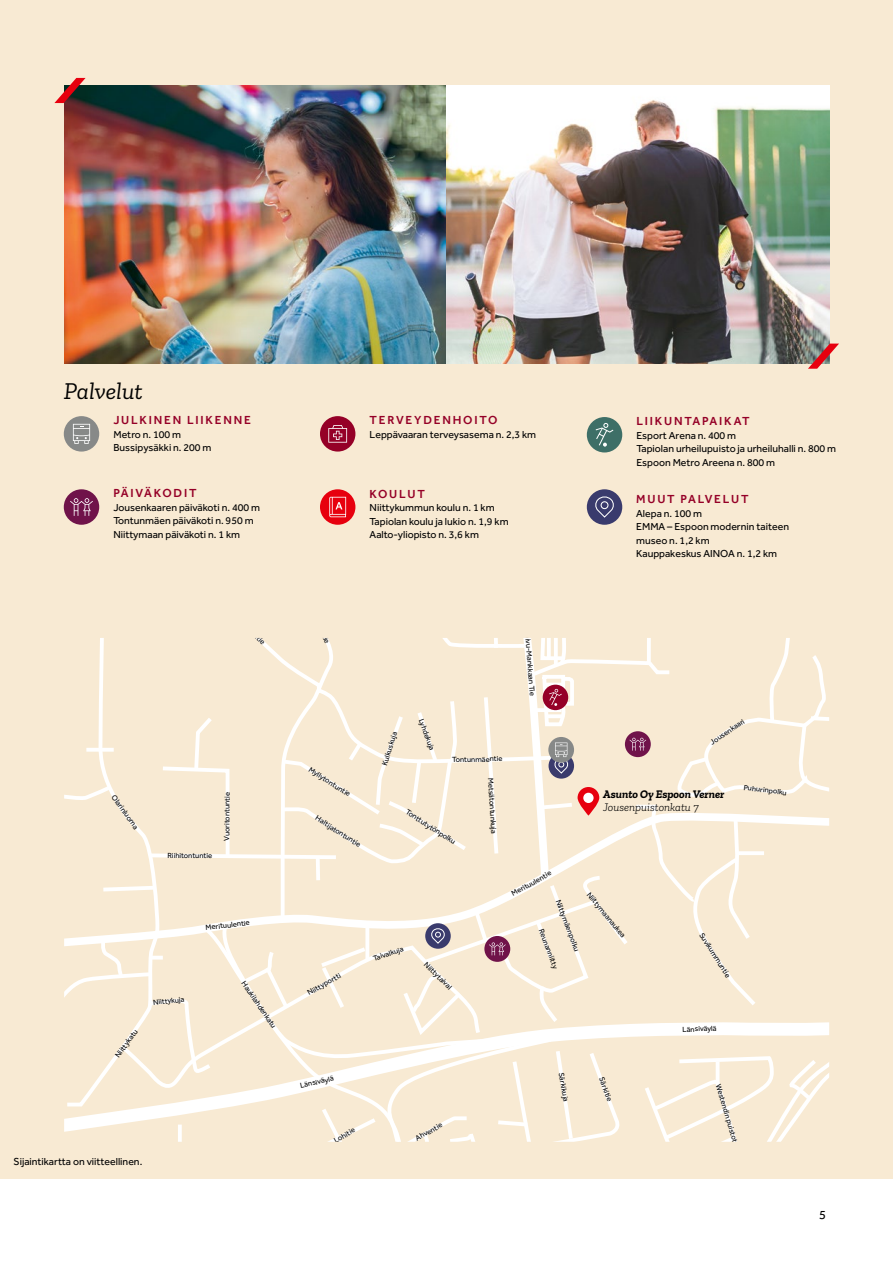
<style>
.page{position:relative;width:893px;height:1263px;background:#fff}
.page>*{position:absolute;margin:0;border:0;box-sizing:border-box;transform-origin:0 0}
.Otsikko_Zilla_italic{font:italic 24px "Zilla Slab";color:#000}
.t1{font:12.75px "Effra";color:#000}
.Leipäteksti{font:500 12px "Effra";letter-spacing:.15em;color:#950027}
.t2{font:italic 700 11.55px/12.9px "Zilla Slab";color:#000}
.Leipäteksti-2{font:10.5px/13.5px "Effra";color:#000}
.t3{font:7.65px "Effra";color:#000}
.s1{font-weight:300}
</style>
<div class="page">
<div style="left:0;top:0;width:893px;height:1178px;background:#f8ead3"></div>
<div style="left:64px;top:416px;width:35px;height:36px;background:#878988;border-radius:50%"></div>
<svg style="left:73px;top:424px;width:17px;height:20px"></svg>
<div style="left:320px;top:416px;width:35px;height:36px;background:#950027;border-radius:50%"></div>
<svg style="left:328px;top:425px;width:19px;height:18px"></svg>
<div style="left:64px;top:489px;width:35px;height:36px;background:#70134a;border-radius:50%"></div>
<svg style="left:70px;top:498px;width:23px;height:18px"></svg>
<div style="left:320px;top:489px;width:35px;height:36px;background:#e7000e;border-radius:50%"></div>
<svg style="left:329px;top:497px;width:17px;height:20px"></svg>
<div style="left:587px;top:417px;width:35px;height:35px;background:#3e6f67;border-radius:50%"></div>
<svg style="left:596px;top:423px;width:17px;height:24px"></svg>
<div style="left:587px;top:489px;width:35px;height:36px;background:#3a3b6d;border-radius:50%"></div>
<svg style="left:595px;top:496px;width:19px;height:22px"></svg>
<div style="left:601px;top:501px;width:7px;height:8px;border:1px solid #fff;border-radius:50%"></div>
<img style="left:64px;top:85px;width:765px;height:279px">
<svg style="left:54px;top:78px;width:32px;height:25px"></svg>
<svg style="left:808px;top:344px;width:31px;height:25px"></svg>
<svg style="left:64px;top:638px;width:765px;height:504px"></svg>
<p class="Otsikko_Zilla_italic" style="left:64px;top:378px;width:80px">Palvelut</p>
<p class="Leipäteksti" style="left:113px;top:413px;width:139px">JULKINEN LIIKENNE</p>
<p class="Leipäteksti-2" style="left:113px;top:427px;width:69px">Metro n. 100 m</p>
<p class="Leipäteksti-2" style="left:113px;top:441px;width:100px">Bussipysäkki n. 200 m</p>
<p class="Leipäteksti" style="left:113px;top:486px;width:85px">PÄIVÄKODIT</p>
<p class="Leipäteksti-2" style="left:113px;top:500px;width:148px">Jousenkaaren päiväkoti n. 400 m</p>
<p class="Leipäteksti-2" style="left:113px;top:514px;width:142px">Tontunmäen päiväkoti n. 950 m</p>
<p class="Leipäteksti-2" style="left:113px;top:527px;width:128px">Niittymaan päiväkoti n. 1 km</p>
<p class="Leipäteksti" style="left:370px;top:413px;width:129px">TERVEYDENHOITO</p>
<p class="Leipäteksti-2" style="left:370px;top:427px;width:168px">Leppävaaran terveysasema n. 2,3 km</p>
<p class="Leipäteksti" style="left:370px;top:487px;width:57px">KOULUT</p>
<p class="Leipäteksti-2" style="left:370px;top:501px;width:127px">Niittykummun koulu n. 1 km</p>
<p class="Leipäteksti-2" style="left:370px;top:515px;width:140px">Tapiolan koulu ja lukio n. 1,9 km</p>
<p class="Leipäteksti-2" style="left:370px;top:528px;width:111px">Aalto-yliopisto n. 3,6 km</p>
<p class="Leipäteksti" style="left:636px;top:414px;width:115px">LIIKUNTAPAIKAT</p>
<p class="Leipäteksti-2" style="left:636px;top:428px;width:101px">Esport Arena n. 400 m</p>
<p class="Leipäteksti-2" style="left:636px;top:442px;width:201px">Tapiolan urheilupuisto ja urheiluhalli n. 800 m</p>
<p class="Leipäteksti-2" style="left:636px;top:455px;width:140px">Espoon Metro Areena n. 800 m</p>
<p class="Leipäteksti" style="left:636px;top:492px;width:114px">MUUT PALVELUT</p>
<p class="Leipäteksti-2" style="left:636px;top:506px;width:67px">Alepa n. 100 m</p>
<p class="Leipäteksti-2" style="left:636px;top:520px;width:154px">EMMA – Espoon modernin taiteen museo n. 1,2 km</p>
<p class="Leipäteksti-2" style="left:636px;top:547px;width:142px">Kauppakeskus AINOA n. 1,2 km</p>
<p class="t3" style="left:117px;top:793px;width:42px;rotate:54deg">Olarinluoma</p>
<p class="t3" style="left:168px;top:850px;width:46px;rotate:1deg">Riihitontuntie</p>
<p class="t3" style="left:222px;top:841px;width:50px;rotate:-89deg">Vuoritontuntie</p>
<p class="t3" style="left:113px;top:1054px;width:34px;rotate:-54deg">Niittykatu</p>
<p class="t3" style="left:153px;top:998px;width:33px;rotate:-6deg">Niittykuja</p>
<p class="t3" style="left:205px;top:923px;width:46px;rotate:-6deg">Merituulentie</p>
<p class="t3" style="left:247px;top:979px;width:57px;rotate:56deg">Haukilahdenkatu</p>
<p class="Leipäteksti-2" style="left:14px;top:1154px;width:130px">Sijaintikartta on viitteellinen.</p>
<p class="t3" style="left:312px;top:765px;width:50px;rotate:33deg">Myllytontuntie</p>
<p class="t3" style="left:319px;top:813px;width:54px;rotate:33deg">Haltijatontuntie</p>
<p class="t3" style="left:306px;top:989px;width:39px;rotate:-30deg">Niittyportti</p>
<p class="t3" style="left:380px;top:764px;width:36px;rotate:-72deg">Kulkuskuja</p>
<p class="t3" style="left:425px;top:717px;width:35px;rotate:69deg">Lyhdekuja</p>
<p class="t3" style="left:452px;top:755px;width:52px;rotate:-2deg">Tontunmäentie</p>
<p class="t3" style="left:409px;top:807px;width:59px;rotate:33deg">Tonttutytönpolku</p>
<p class="t3" style="left:495px;top:777px;width:58px;rotate:86deg">Metsätontunkuja</p>
<p class="t3" style="left:532px;top:629px;width:68px;rotate:85deg">Koivu-Mankkaan Tie</p>
<p class="t3" style="left:708px;top:739px;width:41px;rotate:-34deg">Jousenkaari</p>
<p class="t2" style="left:603px;top:788px;width:123px">Asunto Oy Espoon Verner<br><span class="s1">Jousenpuistonkatu 7</span></p>
<p class="t3" style="left:744px;top:782px;width:45px;rotate:8deg">Puhurinpolku</p>
<p class="t3" style="left:372px;top:954px;width:33px;rotate:-18deg">Taivalkuja</p>
<p class="t3" style="left:429px;top:960px;width:37px;rotate:45deg">Niittytaival</p>
<p class="t3" style="left:510px;top:890px;width:46px;rotate:-30deg">Merituulentie</p>
<p class="t3" style="left:562px;top:898px;width:56px;rotate:69deg">Niittymäenpolku</p>
<p class="t3" style="left:592px;top:890px;width:58px;rotate:51deg">Niittymaanaukea</p>
<p class="t3" style="left:545px;top:927px;width:43px;rotate:69deg">Reunanniitty</p>
<p class="t3" style="left:705px;top:931px;width:53px;rotate:57deg">Suvikummuntie</p>
<p class="t3" style="left:682px;top:1025px;width:36px;rotate:-2deg">Länsiväylä</p>
<p class="t3" style="left:299px;top:1081px;width:36px;rotate:-13deg">Länsiväylä</p>
<p class="t3" style="left:332px;top:1137px;width:24px;rotate:-30deg">Lohitie</p>
<p class="t3" style="left:414px;top:1135px;width:31px;rotate:-30deg">Ahventie</p>
<p class="t3" style="left:566px;top:1071px;width:31px;rotate:81deg">Särkikuja</p>
<p class="t3" style="left:605px;top:1076px;width:27px;rotate:69deg">Särkitie</p>
<p class="t3" style="left:723px;top:1082px;width:68px;rotate:74deg">Westendin puistotie</p>
<h2 class="t1" style="left:819px;top:1207px;width:8px">5</h2>
</div>
